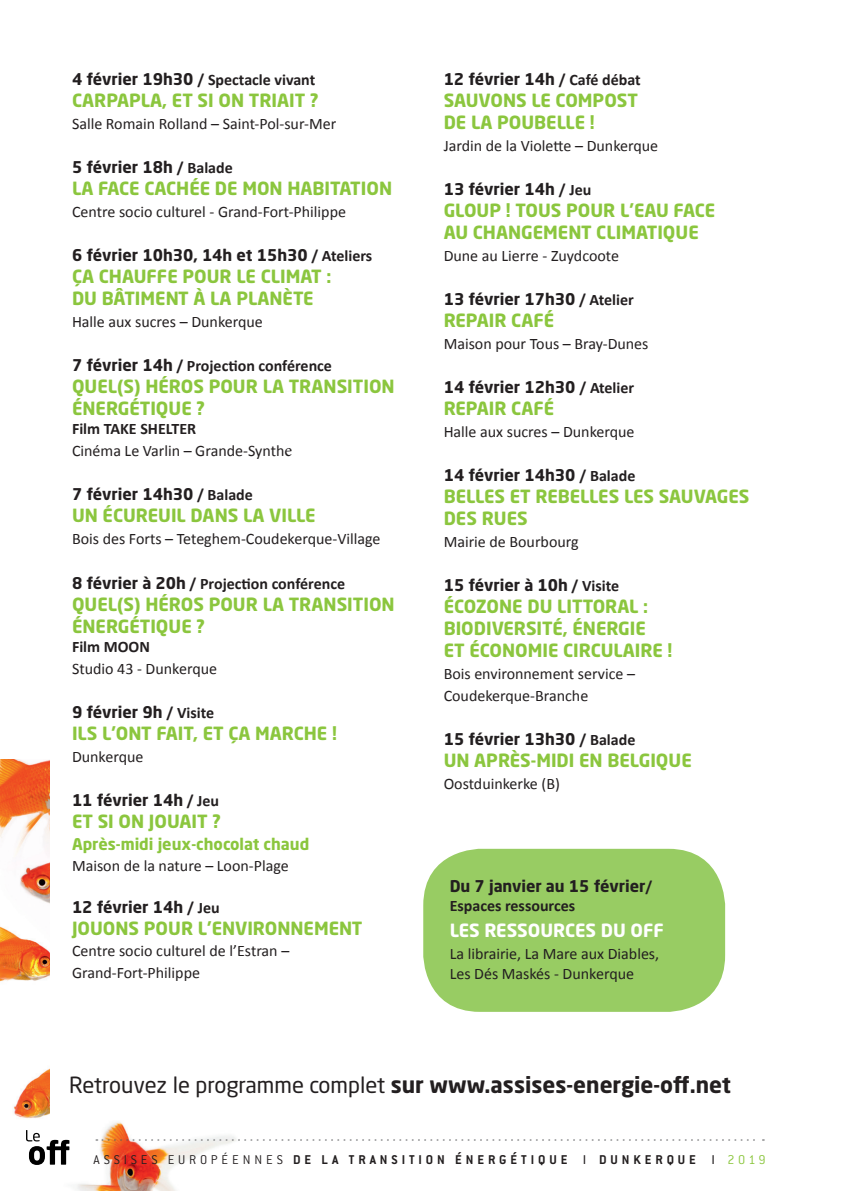
<style>
.page{position:relative;width:842px;height:1191px;background:#fff}
.page>*{position:absolute;margin:0;border:0;box-sizing:border-box;transform-origin:0 0}
.t1{font:700 22px "Neo Sans Pro";color:#231f20}
.t2{font:700 18px/22px "Neo Sans Pro";color:#8bc63e}
.t3{font:700 18px "Neo Sans Pro";color:#fff}
.t4{font:16px/22px "Calibri";color:#231f20}
.t5{font:700 16px "Neo Sans Pro";color:#231f20}
.t6{font:700 16px "Calibri";color:#231f20}
.t7{font:700 16px "Neo Sans Pro";color:#8bc63e}
.t8{font:700 14px "Conduit ITC";letter-spacing:.28em;color:#231f20}
.s1{font-family:"Neo Sans Pro"}
.s2{font-family:"Calibri"}
.s3{font-weight:700}
.s4{font-family:"Minion Pro";font-size:18px}
.s5{font-weight:400}
.s6{font-weight:300}
.s7{font-style:italic}
.s8{font-weight:300;color:#8bc63e}
</style>
<div class="page">
<img style="left:0;top:760px;width:236px;height:431px">
<div style="left:51px;top:49px;width:791px;height:1071px;background:#fff"></div>
<svg style="left:26px;top:1130px;width:43px;height:35px"></svg>
<svg style="left:96px;top:1139px;width:668px;height:2px"></svg>
<div style="left:423px;top:848px;width:302px;height:163px;background:#98cc63;border-radius:57px"></div>
<p class="t6" style="left:72px;top:70px;width:245px"><span class="s1">4 février 19h30</span> / Spectacle vivant</p>
<p class="t2" style="left:72px;top:89px;width:248px">CARPAPLA, ET SI ON TRIAIT ?</p>
<p class="t4" style="left:72px;top:113px;width:266px">Salle Romain Rolland – Saint-Pol-sur-Mer</p>
<p class="t5" style="left:72px;top:157px;width:162px">5 février 18h <span class="s2">/ Balade</span></p>
<p class="t2" style="left:72px;top:177px;width:322px">LA FACE CACHÉE DE MON HABITATION</p>
<p class="t4" style="left:72px;top:201px;width:276px">Centre socio culturel - Grand-Fort-Philippe</p>
<p class="t5" style="left:72px;top:245px;width:302px">6 février 10h30, 14h et 15h30 <span class="s2">/ Ateliers</span></p>
<p class="t2" style="left:72px;top:265px;width:261px">ÇA CHAUFFE POUR LE CLIMAT :<br>DU BÂTIMENT À LA PLANÈTE</p>
<p class="t4" style="left:72px;top:311px;width:192px">Halle aux sucres – Dunkerque</p>
<p class="t6" style="left:72px;top:356px;width:261px"><span class="s1">7 février 14h</span> / Projection conférence</p>
<p class="t2" style="left:72px;top:375px;width:324px">QUEL(S) HÉROS POUR LA TRANSITION<br>ÉNERGÉTIQUE ?</p>
<p class="t4" style="left:72px;top:418px;width:222px"><span class="s3">Film TAKE SHELTER<br></span>Cinéma Le Varlin – Grande-Synth<span class="s4">e</span></p>
<p class="t5" style="left:72px;top:484px;width:182px">7 février 14h30 <span class="s2">/ Balade</span></p>
<p class="t2" style="left:72px;top:504px;width:245px">UN ÉCUREUIL DANS LA VILLE</p>
<p class="t4" style="left:72px;top:528px;width:310px">Bois des Forts – Teteghem-Coudekerque-Village</p>
<p class="t6" style="left:72px;top:573px;width:275px"><span class="s1">8 février à 20h</span> / Projection conférence</p>
<p class="t2" style="left:72px;top:592px;width:324px">QUEL(S) HÉROS POUR LA TRANSITION<br>ÉNERGÉTIQUE ?</p>
<p class="t6" style="left:72px;top:636px;width:79px">Film MOON</p>
<p class="t4" style="left:72px;top:657px;width:147px">Studio 43 - Dunkerque</p>
<p class="t5" style="left:72px;top:701px;width:144px">9 février 9h <span class="s2">/ Visite</span></p>
<p class="t2" style="left:72px;top:721px;width:266px">ILS L’ONT FAIT, ET ÇA MARCHE !</p>
<p class="t4" style="left:72px;top:745px;width:73px">Dunkerque</p>
<p class="t5" style="left:72px;top:789px;width:149px">11 février 14h <span class="s2">/ Jeu</span></p>
<p class="t2" style="left:72px;top:809px;width:151px">ET SI ON JOUAIT ?</p>
<p class="t7" style="left:72px;top:833px;width:239px">Après-midi jeux-chocolat chaud</p>
<p class="t4" style="left:72px;top:855px;width:218px">Maison de la nature – Loon-Plage</p>
<p class="t5" style="left:72px;top:896px;width:149px">12 février 14h <span class="s2">/ Jeu</span></p>
<p class="t2" style="left:72px;top:916px;width:292px">JOUONS POUR L’ENVIRONNEMENT</p>
<p class="t4" style="left:72px;top:940px;width:219px">Centre socio culturel de l’Estran –<br>Grand-Fort-Philippe</p>
<p class="t5" style="left:444px;top:69px;width:198px">12 février 14h <span class="s2">/ Café débat</span></p>
<p class="t2" style="left:444px;top:89px;width:196px">SAUVONS LE COMPOST<br>DE LA POUBELLE !</p>
<p class="t4" style="left:444px;top:135px;width:216px">Jardin de la Violette – Dunkerque</p>
<p class="t5" style="left:444px;top:179px;width:149px">13 février 14h <span class="s2">/ Jeu</span></p>
<p class="t2" style="left:444px;top:199px;width:273px">GLOUP ! TOUS POUR L’EAU FACE<br>AU CHANGEMENT CLIMATIQUE</p>
<p class="t4" style="left:444px;top:245px;width:177px">Dune au Lierre - Zuydcoote</p>
<p class="t5" style="left:444px;top:289px;width:192px">13 février 17h30 <span class="s2">/ Atelier</span></p>
<p class="t2" style="left:444px;top:309px;width:112px">REPAIR CAFÉ</p>
<p class="t4" style="left:444px;top:333px;width:206px">Maison pour Tous – Bray-Dunes</p>
<p class="t5" style="left:444px;top:377px;width:192px">14 février 12h30 <span class="s2">/ Atelier</span></p>
<p class="t2" style="left:444px;top:397px;width:112px">REPAIR CAFÉ</p>
<p class="t4" style="left:444px;top:421px;width:192px">Halle aux sucres – Dunkerque</p>
<p class="t5" style="left:444px;top:465px;width:193px">14 février 14h30 <span class="s2">/ Balade</span></p>
<p class="t2" style="left:444px;top:485px;width:307px">BELLES ET REBELLES LES SAUVAGES<br>DES RUES</p>
<p class="t4" style="left:444px;top:531px;width:137px">Mairie de Bourbourg</p>
<p class="t5" style="left:444px;top:575px;width:177px">15 février à 10h <span class="s2">/ Visite</span></p>
<p class="t2" style="left:444px;top:595px;width:230px">ÉCOZONE DU LITTORAL :<br>BIODIVERSITÉ, ÉNERGIE<br>ET ÉCONOMIE CIRCULAIRE !</p>
<p class="t4" style="left:444px;top:662px;width:193px">Bois environnement service –<br>Coudekerque-Branche</p>
<p class="t5" style="left:444px;top:728px;width:193px">15 février 13h30 <span class="s2">/ Balade</span></p>
<p class="t2" style="left:444px;top:749px;width:250px">UN APRÈS-MIDI EN BELGIQUE</p>
<p class="t4" style="left:444px;top:772px;width:118px">Oostduinkerke (B)</p>
<p class="t5" style="left:450px;top:876px;width:204px">Du 7 janvier au 15 février<span class="s2">/</span></p>
<p class="t6" style="left:450px;top:896px;width:127px">Espaces ressources</p>
<p class="t3" style="left:450px;top:919px;width:216px">LES RESSOURCES DU OFF</p>
<p class="t4" style="left:450px;top:944px;width:211px;line-height:20px">La librairie, La Mare aux Diables,<br>Les Dés Maskés - Dunkerque</p>
<h1 class="t1" style="left:69px;top:1070px;width:663px"><span class="s5">Retrouvez le programme complet</span> sur www.assises-energie-off.net</h1>
<p class="t8" style="left:94px;top:1151px;width:674px"><span class="s6">ASSISES EUROPÉENNES</span> DE LA TRANSITION ÉNERGÉTIQUE <span class="s7">/</span> DUNKERQUE <span class="s7">/</span><span class="s8">2019</span></p>
</div>
